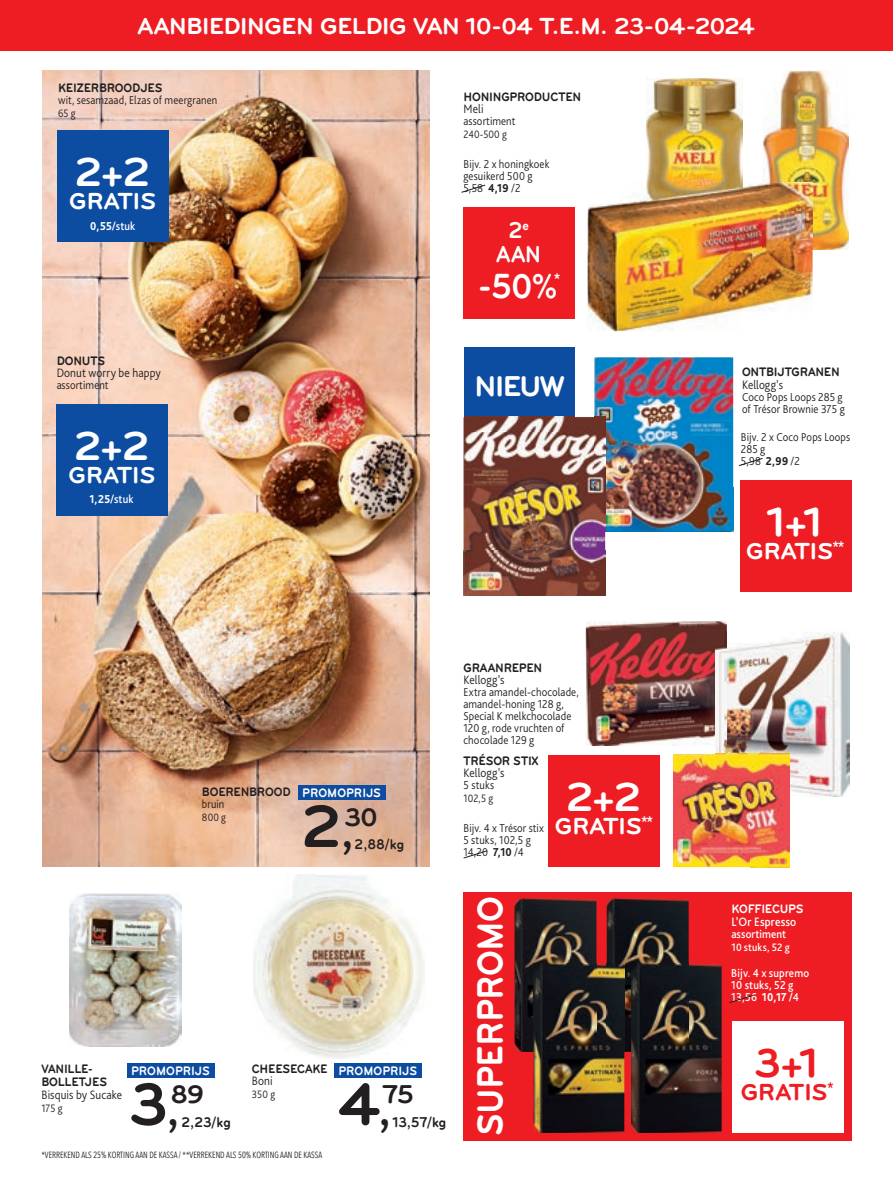
<style>
.page{position:relative;width:893px;height:1191px;background:#fff}
.page>*{position:absolute;margin:0;border:0;box-sizing:border-box;transform-origin:0 0}
.t1{font:61.95px "Bryant Bold Alt";color:#231f20}
.t2{font:42.45px "Bryant Bold Alt";color:#fff}
.t3{font:42.45px "Bryant Bold Alt";color:#ee1d23}
.t4{font:37.5px "Bryant Bold Alt";letter-spacing:-.02em;color:#fff;scale:.9 1}
.t5{font:36px "Bryant Bold Alt";color:#fff;scale:.9 1}
.t6{font:29.7px "Bryant Bold Alt";letter-spacing:-.07em;color:#fff}
.t7{font:26.7px "Bryant Bold Alt";color:#231f20}
.t8{font:24px "Bryant Bold Alt";letter-spacing:-.03em;color:#fff}
.t9{font:24px "Bryant Bold Alt";letter-spacing:-.015em;color:#ee1d23}
.t10{font:24px/23.7px "Bryant Bold Alt";letter-spacing:-.03em;color:#fff;text-align:center;scale:.9 1}
.t11{font:14.7px "Bryant Bold Alt";letter-spacing:-.015em;color:#231f20;scale:.9 1}
.t12{font:12.75px/13.5px "Bryant Bold Alt";letter-spacing:-.02em;color:#231f20;scale:.9 1}
.t13{font:300 12.75px "Bliss Pro";letter-spacing:.005em;color:#231f20;scale:.9 1}
.t14{font:12.75px "Bryant Bold Alt";color:#fff;scale:.9 1}
.t15{font:500 12.75px "Bliss Pro";letter-spacing:.01em;color:#fff;scale:.9 1}
.t16{font:12.75px "Bryant Bold Alt";letter-spacing:-.02em;color:#fff;scale:.9 1}
.t17{font:300 12px/12px "Bliss Pro";letter-spacing:.01em;color:#231f20;scale:.9 1}
.t18{font:500 12px/12px "Bliss Pro";letter-spacing:.015em;color:#fff;scale:.9 1}
.t19{font:300 11.25px "Bliss Pro";letter-spacing:.005em;color:#231f20;scale:.9 1}
.t20{font:500 11.25px "Bliss Pro";letter-spacing:.015em;color:#fff;scale:.9 1}
.t21{font:9px "Avenir Next Condensed";color:#231f20;scale:.92 1}
.s1{font-weight:800}
.s2{font-size:45.9px}
</style>
<div class="page">
<img style="left:42px;top:70px;width:387px;height:796px">
<div style="left:463px;top:892px;width:389px;height:248px;background:#ee1d23"></div>
<img style="left:646px;top:79px;width:97px;height:104px">
<div style="left:464px;top:346px;width:111px;height:85px;background:#0d4da1"></div>
<img style="left:69px;top:893px;width:113px;height:153px">
<img style="left:253px;top:874px;width:172px;height:184px">
<img style="left:762px;top:70px;width:87px;height:180px">
<img style="left:588px;top:183px;width:224px;height:148px">
<img style="left:762px;top:183px;width:50px;height:67px">
<img style="left:594px;top:357px;width:139px;height:130px">
<img style="left:605px;top:487px;width:128px;height:44px">
<img style="left:463px;top:417px;width:142px;height:179px">
<img style="left:464px;top:417px;width:111px;height:14px">
<img style="left:594px;top:417px;width:11px;height:114px">
<img style="left:586px;top:621px;width:141px;height:82px">
<img style="left:586px;top:703px;width:129px;height:42px">
<img style="left:715px;top:632px;width:135px;height:164px">
<img style="left:715px;top:631px;width:12px;height:114px">
<img style="left:673px;top:754px;width:78px;height:113px">
<img style="left:750px;top:796px;width:39px;height:71px">
<img style="left:514px;top:898px;width:82px;height:154px">
<img style="left:607px;top:898px;width:82px;height:154px">
<img style="left:534px;top:963px;width:90px;height:170px">
<img style="left:534px;top:963px;width:62px;height:89px">
<img style="left:607px;top:963px;width:17px;height:89px">
<img style="left:631px;top:963px;width:91px;height:170px">
<img style="left:631px;top:963px;width:58px;height:89px">
<div style="left:0;top:0;width:893px;height:50px;background:#ee1d23"></div>
<div style="left:334px;top:1063px;width:87px;height:15px;background:#0d4da1"></div>
<div style="left:127px;top:1063px;width:87px;height:15px;background:#0d4da1"></div>
<div style="left:298px;top:785px;width:87px;height:15px;background:#0d4da1"></div>
<svg style="left:729px;top:995px;width:24px;height:8px"></svg>
<svg style="left:463px;top:850px;width:25px;height:9px"></svg>
<svg style="left:738px;top:458px;width:25px;height:8px"></svg>
<svg style="left:461px;top:184px;width:25px;height:9px"></svg>
<div style="left:463px;top:207px;width:112px;height:111px;background:#ee1d23"></div>
<div style="left:740px;top:480px;width:111px;height:112px;background:#ee1d23"></div>
<div style="left:548px;top:755px;width:112px;height:111px;background:#ee1d23"></div>
<div style="left:732px;top:1020px;width:111px;height:112px;background:#fff"></div>
<div style="left:57px;top:404px;width:111px;height:111px;background:#0d4da1"></div>
<div style="left:57px;top:130px;width:112px;height:112px;background:#0d4da1"></div>
<h3 class="t8" style="left:138px;top:13px;width:619px">AANBIEDINGEN GELDIG VAN 10-04 T.E.M. 23-04-2024</h3>
<p class="t12" style="left:58px;top:81px;width:117px">KEIZERBROODJES</p>
<p class="t17" style="left:58px;top:94px;width:178px">wit, sesamzaad, Elzas of meergranen</p>
<p class="t19" style="left:58px;top:106px;width:21px">65 g</p>
<h2 class="t2" style="left:75px;top:148px;width:78px">2+2</h2>
<h3 class="t8" style="left:69px;top:188px;width:88px">GRATIS</h3>
<p class="t18" style="left:90px;top:220px;width:52px"><span class="s1">0,55</span>/stuk</p>
<p class="t12" style="left:57px;top:354px;width:55px">DONUTS</p>
<p class="t13" style="left:57px;top:365px;width:117px">Donut worry be happy</p>
<p class="t17" style="left:57px;top:379px;width:59px">assortiment</p>
<h2 class="t2" style="left:74px;top:422px;width:78px">2+2</h2>
<h3 class="t8" style="left:69px;top:461px;width:88px">GRATIS</h3>
<p class="t18" style="left:89px;top:493px;width:51px"><span class="s1">1,25</span>/stuk</p>
<p class="t12" style="left:463px;top:90px;width:132px">HONINGPRODUCTEN</p>
<p class="t13" style="left:463px;top:101px;width:24px">Meli</p>
<p class="t17" style="left:463px;top:115px;width:59px">assortiment</p>
<p class="t19" style="left:463px;top:127px;width:50px">240-500 g</p>
<p class="t17" style="left:463px;top:157px;width:97px">Bijv. 2 x honingkoek gesuikerd 500 g<br>5,58 <span class="s1">4,19</span> /2</p>
<h3 class="t10" style="left:496px;top:218px;width:52px">2<sup>e<br></sup>AAN</h3>
<h3 class="t5" style="left:477px;top:266px;width:93px">-50%<sup>*</sup></h3>
<h3 class="t6" style="left:474px;top:369px;width:92px">NIEUW</h3>
<p class="t12" style="left:202px;top:785px;width:100px">BOERENBROOD</p>
<p class="t17" style="left:202px;top:798px;width:26px">bruin</p>
<p class="t19" style="left:202px;top:810px;width:28px">800 g</p>
<p class="t14" style="left:302px;top:785px;width:89px">PROMOPRIJS</p>
<h1 class="t1" style="left:301px;top:792px;width:55px">2<span class="s2">,</span></h1>
<h3 class="t7" style="left:345px;top:801px;width:34px">30</h3>
<p class="t11" style="left:355px;top:835px;width:57px">2,88 /kg</p>
<p class="t12" style="left:41px;top:1061px;width:74px">VANILLE-<br>BOLLETJES</p>
<p class="t13" style="left:41px;top:1086px;width:91px">Bisquis by Sucake</p>
<p class="t19" style="left:41px;top:1100px;width:25px">175 g</p>
<p class="t14" style="left:131px;top:1063px;width:89px">PROMOPRIJS</p>
<h1 class="t1" style="left:130px;top:1069px;width:52px">3<span class="s2">,</span></h1>
<h3 class="t7" style="left:170px;top:1079px;width:35px">89</h3>
<p class="t11" style="left:181px;top:1113px;width:56px">2,23 /kg</p>
<p class="t12" style="left:252px;top:1061px;width:86px">CHEESECAKE</p>
<p class="t13" style="left:252px;top:1073px;width:25px">Boni</p>
<p class="t19" style="left:252px;top:1087px;width:27px">350 g</p>
<p class="t14" style="left:338px;top:1063px;width:89px">PROMOPRIJS</p>
<h1 class="t1" style="left:338px;top:1069px;width:56px">4<span class="s2">,</span></h1>
<h3 class="t7" style="left:382px;top:1079px;width:33px">75</h3>
<p class="t11" style="left:393px;top:1113px;width:61px">13,57 /kg</p>
<p class="t21" style="left:41px;top:1146px;width:307px">*VERREKEND ALS 25% KORTING AAN DE KASSA / **VERREKEND ALS 50% KORTING AAN DE KASSA</p>
<p class="t12" style="left:463px;top:660px;width:89px">GRAANREPEN</p>
<p class="t13" style="left:463px;top:672px;width:47px">Kellogg’s</p>
<p class="t17" style="left:463px;top:686px;width:130px">Extra amandel-chocolade, amandel-honing 128 g,<br>Special K melkchocolade<br>120 g, rode vruchten of chocolade 129 g</p>
<p class="t12" style="left:463px;top:753px;width:85px">TRÉSOR STIX</p>
<p class="t13" style="left:463px;top:765px;width:47px">Kellogg’s</p>
<p class="t17" style="left:463px;top:779px;width:36px">5 stuks</p>
<p class="t19" style="left:463px;top:791px;width:35px">102,5 g</p>
<h2 class="t2" style="left:566px;top:773px;width:78px">2+2</h2>
<h3 class="t8" style="left:555px;top:812px;width:99px">GRATIS<sup>**</sup></h3>
<p class="t17" style="left:463px;top:822px;width:91px">Bijv. 4 x Trésor stix<br>5 stuks, 102,5 g<br>14,20 <span class="s1">7,10</span> /4</p>
<h3 class="t4" style="left:469px;top:1135px;width:268px;rotate:-90deg">SUPERPROMO</h3>
<p class="t12" style="left:742px;top:365px;width:110px">ONTBIJTGRANEN</p>
<p class="t13" style="left:742px;top:377px;width:47px">Kellogg’s</p>
<p class="t17" style="left:742px;top:390px;width:116px">Coco Pops Loops 285 g of Trésor Brownie 375 g</p>
<p class="t17" style="left:741px;top:430px;width:123px">Bijv. 2 x Coco Pops Loops<br>285 g<br>5,98 <span class="s1">2,99</span> /2</p>
<h2 class="t2" style="left:767px;top:498px;width:58px">1+1</h2>
<h3 class="t8" style="left:746px;top:538px;width:99px">GRATIS<sup>**</sup></h3>
<p class="t16" style="left:731px;top:901px;width:81px">KOFFIECUPS</p>
<p class="t15" style="left:731px;top:913px;width:74px">L’Or Espresso</p>
<p class="t18" style="left:731px;top:927px;width:62px">assortiment</p>
<p class="t20" style="left:731px;top:939px;width:66px">10 stuks, 52 g</p>
<p class="t18" style="left:731px;top:966px;width:88px">Bijv. 4 x supremo<br>10 stuks, 52 g<br>13,56 <span class="s1">10,17</span> /4</p>
<h2 class="t3" style="left:755px;top:1038px;width:66px">3+1</h2>
<h3 class="t9" style="left:741px;top:1078px;width:94px">GRATIS<sup>*</sup></h3>
</div>
